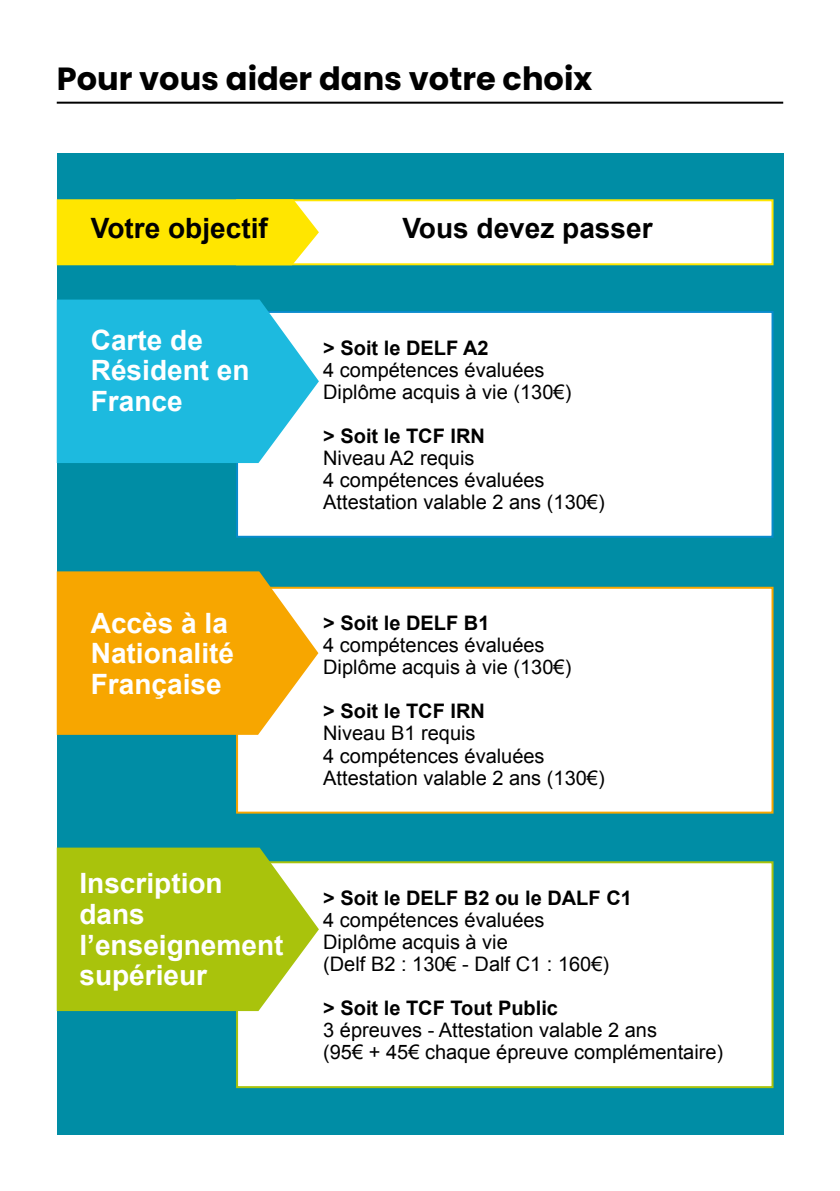
<style>
.page{position:relative;width:840px;height:1191px;background:#fff}
.page>*{position:absolute;margin:0;border:0;box-sizing:border-box;transform-origin:0 0}
.t1{font:700 32px "Poppins";color:#000}
.t2{font:700 28px/30.8px "Arial";color:#fff}
.t3{font:700 28px "Arial";color:#000}
.t4{font:20px/22px "Arial";color:#000}
.t5{font:700 20px "Arial";color:#000}
</style>
<div class="page">
<div style="left:57px;top:153px;width:725px;height:981px;background:#008da5"></div>
<div style="left:237px;top:200px;width:535px;height:64px;background:#fff"></div>
<div style="left:236px;top:199px;width:537px;height:66px;border:2px solid #ffe600"></div>
<div style="left:237px;top:312px;width:535px;height:225px;background:#fff"></div>
<div style="left:236px;top:311px;width:537px;height:227px;border:2px solid #088bcc"></div>
<svg style="left:57px;top:299px;width:262px;height:164px;background:#31bfe0"></svg>
<div style="left:57px;top:199px;width:262px;height:66px;background:#ffe600"></div>
<div style="left:237px;top:588px;width:535px;height:224px;background:#fff"></div>
<div style="left:236px;top:587px;width:537px;height:226px;border:2px solid #f7a600"></div>
<svg style="left:57px;top:571px;width:261px;height:164px;background:#f2ad1a"></svg>
<div style="left:237px;top:862px;width:535px;height:225px;background:#fff"></div>
<div style="left:236px;top:861px;width:537px;height:227px;border:2px solid #a9c30c"></div>
<svg style="left:57px;top:847px;width:262px;height:164px;background:#adc725"></svg>
<hr style="left:57px;top:102px;width:725px;height:2px;background:#000">
<h1 class="t1" style="left:57px;top:61px;width:536px">Pour vous aider dans votre choix</h1>
<h2 class="t3" style="left:91px;top:210px;width:178px">Votre objectif</h2>
<h2 class="t2" style="left:91px;top:325px;width:160px">Carte de<br>Résident en<br>France</h2>
<h2 class="t2" style="left:91px;top:608px;width:145px">Accès à la<br>Nationalité<br>Française</h2>
<h2 class="t2" style="left:79px;top:868px;width:205px">Inscription dans l’enseignement supérieur</h2>
<h2 class="t3" style="left:402px;top:210px;width:252px">Vous devez passer</h2>
<p class="t5" style="left:323px;top:334px;width:167px">&gt; Soit le DELF A2</p>
<p class="t4" style="left:323px;top:359px;width:249px">4 compétences évaluées<br>Diplôme acquis à vie (130€)</p>
<p class="t5" style="left:323px;top:422px;width:163px">&gt; Soit le TCF IRN</p>
<p class="t4" style="left:323px;top:447px;width:283px">Niveau A2 requis<br>4 compétences évaluées<br>Attestation valable 2 ans (130€)</p>
<p class="t5" style="left:323px;top:610px;width:168px">&gt; Soit le DELF B1</p>
<p class="t4" style="left:323px;top:634px;width:249px">4 compétences évaluées<br>Diplôme acquis à vie (130€)</p>
<p class="t5" style="left:323px;top:698px;width:163px">&gt; Soit le TCF IRN</p>
<p class="t4" style="left:323px;top:722px;width:283px">Niveau B1 requis<br>4 compétences évaluées<br>Attestation valable 2 ans (130€)</p>
<p class="t5" style="left:323px;top:884px;width:310px">&gt; Soit le DELF B2 ou le DALF C1</p>
<p class="t4" style="left:323px;top:909px;width:287px">4 compétences évaluées<br>Diplôme acquis à vie<br>(Delf B2 : 130€ - Dalf C1 : 160€)</p>
<p class="t5" style="left:323px;top:994px;width:236px">&gt; Soit le TCF Tout Public</p>
<p class="t4" style="left:323px;top:1019px;width:401px">3 épreuves - Attestation valable 2 ans<br>(95€ + 45€ chaque épreuve complémentaire)</p>
</div>
